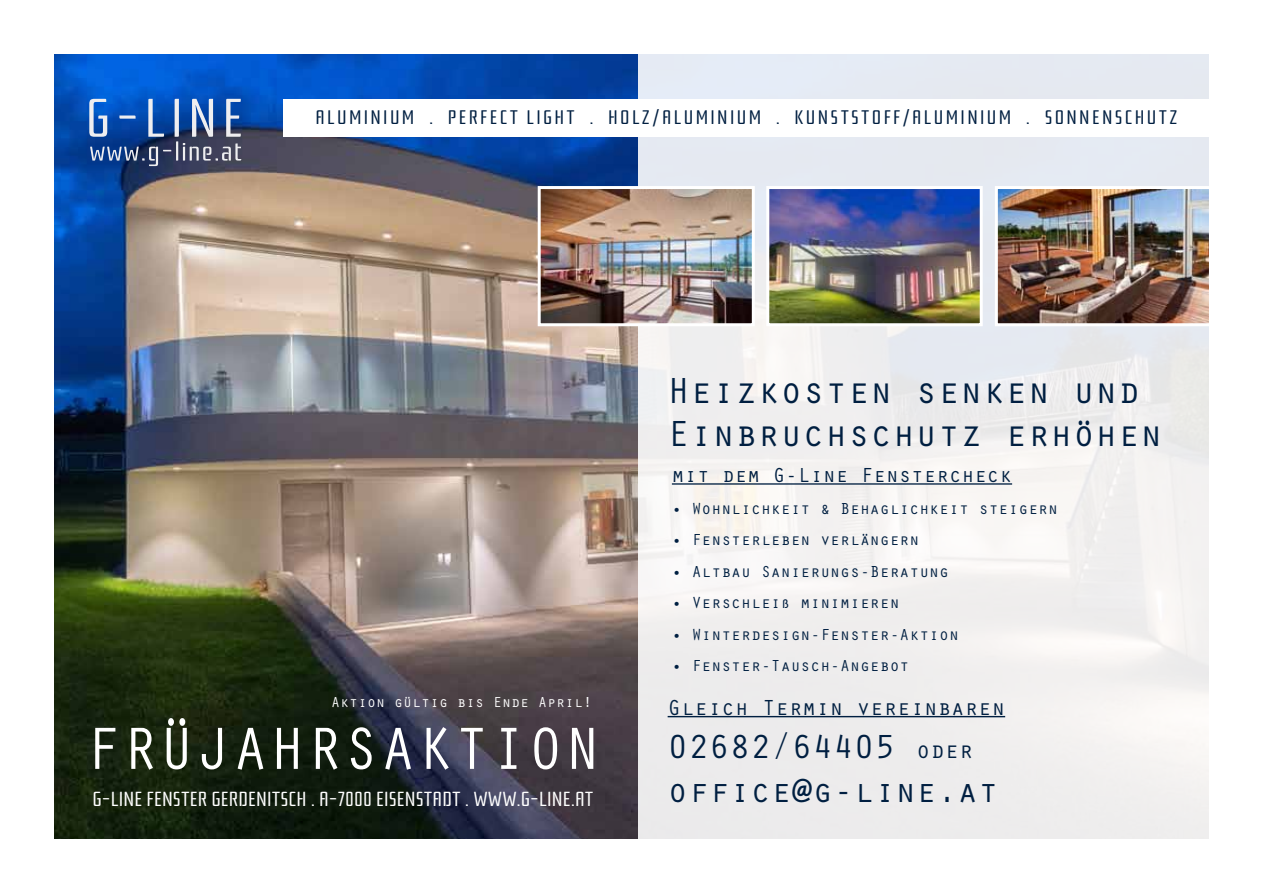
<style>
.page{position:relative;width:1263px;height:893px;background:#fff}
.page>*{position:absolute;margin:0;border:0;box-sizing:border-box;transform-origin:0 0}
.t1{font:61.5px "Orator Std";color:#fff}
.t2{font:37.5px/43.5px "Orator Std";color:#001f41}
.t3{font:34.5px/43.5px "Orator Std";color:#001f41}
.t4{font:22.5px "Orator Std";color:#001f41}
.t5{font:21px "Orator Std";color:#001f41}
.t6{font:20.25px "Rationale";letter-spacing:.005em;color:#fff}
.t7{font:19.5px "Rationale";letter-spacing:.12em;color:#001f41}
.t8{font:16.5px "Orator Std";color:#001f41}
.t9{font:15px "Orator Std";color:#fff}
.s1{font-size:24px}
</style>
<div class="page">
<img style="left:54px;top:54px;width:585px;height:785px">
<div style="left:639px;top:54px;width:570px;height:785px;background:#efedef"></div>
<hr style="left:672px;top:483px;width:340px;height:2px;background:#001f41">
<hr style="left:668px;top:716px;width:337px;height:1px;background:#001f41">
<div style="left:284px;top:99px;width:925px;height:37px;background:#fff"></div>
<svg style="left:89px;top:99px;width:152px;height:67px;background:#3e629b"></svg>
<img style="left:770px;top:190px;width:209px;height:132px">
<div style="left:766px;top:186px;width:217px;height:140px;border:3px solid #fff"></div>
<img style="left:999px;top:190px;width:209px;height:132px">
<div style="left:995px;top:186px;width:217px;height:140px;border:3px solid #fff"></div>
<img style="left:542px;top:190px;width:209px;height:132px">
<div style="left:538px;top:186px;width:217px;height:140px;border:3px solid #fff"></div>
<p class="t7" style="left:315px;top:107px;width:863px">ALUMINIUM . PERFECT LIGHT . HOLZ/ALUMINIUM . KUNSTSTOFF/ALUMINIUM . SONNENSCHUTZ</p>
<p class="t9" style="left:331px;top:691px;width:263px">Aktion gültig bis Ende April!</p>
<h1 class="t1" style="left:84px;top:704px;width:518px">FRÜJAHRSAKTION</h1>
<p class="t6" style="left:92px;top:788px;width:502px">G-LINE FENSTER GERDENITSCH . A-7000 EISENSTADT . WWW.G-LINE.AT</p>
<h2 class="t2" style="left:668px;top:367px;width:497px">Heizkosten senken und<br>Einbruchschutz erhöhen</h2>
<p class="t5" style="left:672px;top:460px;width:342px">mit dem G-Line Fenstercheck</p>
<p class="t8" style="left:672px;top:496px;width:388px">• Wohnlichkeit &amp; Behaglichkeit steigern</p>
<p class="t8" style="left:672px;top:528px;width:249px">• Fensterleben verlängern</p>
<p class="t8" style="left:672px;top:559px;width:279px">• Altbau Sanierungs-Beratung</p>
<p class="t8" style="left:672px;top:591px;width:229px">• Verschleiß minimieren</p>
<p class="t8" style="left:672px;top:622px;width:289px">• Winterdesign-Fenster-Aktion</p>
<p class="t8" style="left:672px;top:654px;width:239px">• Fenster-Tausch-Angebot</p>
<h3 class="t4" style="left:668px;top:691px;width:339px">Gleich Termin vereinbaren</h3>
<h3 class="t3" style="left:668px;top:723px;width:333px">02682/64405 <span class="s1">oder </span>office@g-line.at</h3>
</div>
